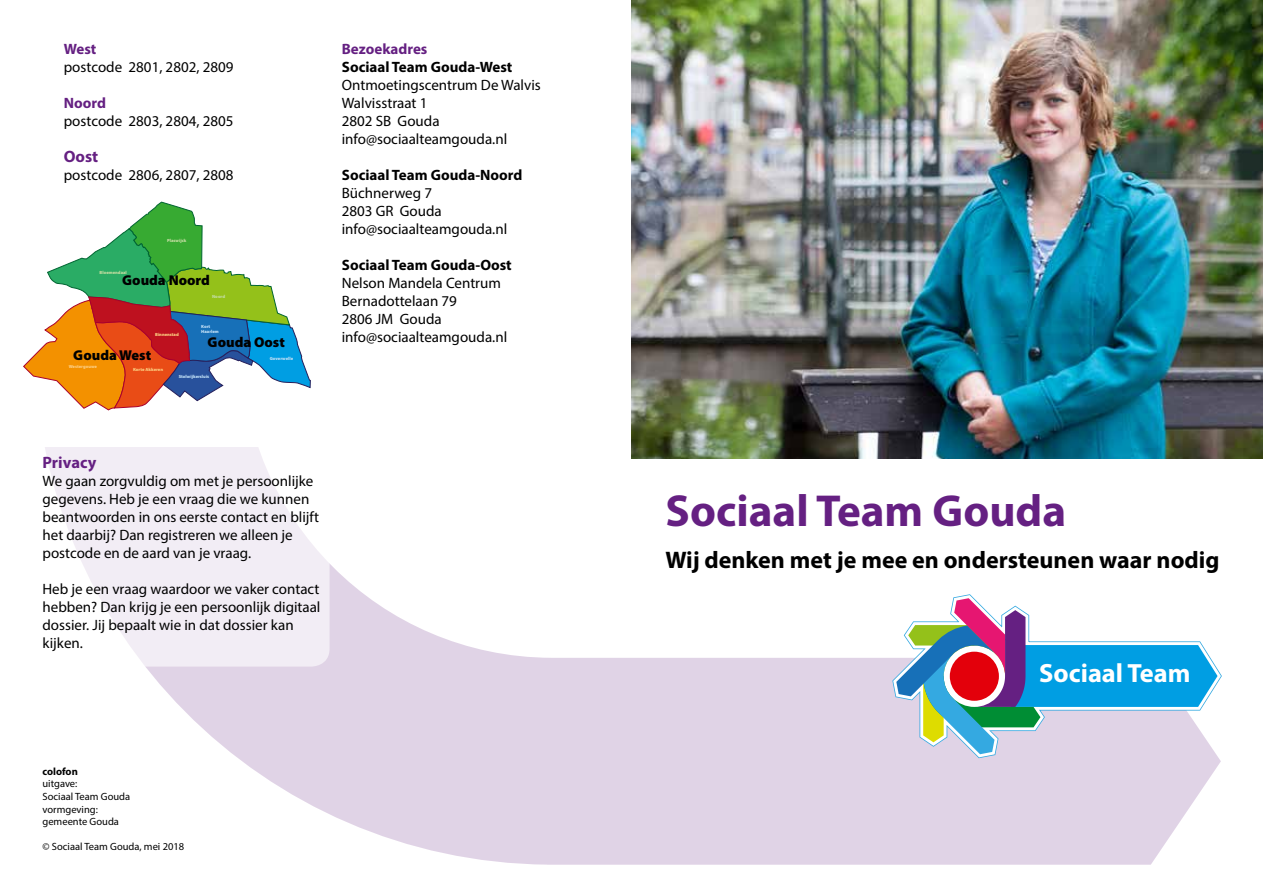
<style>
.page{position:relative;width:1263px;height:893px;background:#fff}
.page>*{position:absolute;margin:0;border:0;box-sizing:border-box;transform-origin:0 0}
.t1{font:700 45px "Myriad Pro";color:#652082}
.t2{font:700 26.4px "Myriad Pro";color:#fff}
.t3{font:700 24px "Myriad Pro";color:#000}
.t4{font:700 16.5px "Myriad Pro";color:#652082}
.t5{font:15px/18px "Myriad Pro";color:#000}
.t6{font:700 15px "Myriad Pro";color:#000}
.t7{font:700 15px "Myriad Pro";color:#652082}
.t8{font:900 14.25px "Myriad Pro";color:#000}
.t9{font:10.5px/12.6px "Myriad Pro";color:#000}
.t10{font:700 10.5px "Myriad Pro";color:#000}
.t11{font:900 4.5px/5.4px "Myriad Pro";color:#beddf5}
.t12{font:900 4.5px "Myriad Pro";color:#fccc7e}
.t13{font:900 4.5px "Myriad Pro";color:#c2dca0}
</style>
<div class="page">
<svg style="left:146px;top:458px;width:1075px;height:407px"></svg>
<img style="left:631px;top:0;width:632px;height:458px">
<svg style="left:891px;top:593px;width:331px;height:166px"></svg>
<svg style="left:896px;top:598px;width:321px;height:156px"></svg>
<div style="left:950px;top:652px;width:49px;height:49px;background:#e3000b;border-radius:50%"></div>
<svg style="left:23px;top:202px;width:288px;height:209px"></svg>
<div style="left:23px;top:429px;width:307px;height:238px;background:linear-gradient(to bottom,#f8f5f9,#f5f1f7);border-radius:18px"></div>
<p class="t7" style="left:64px;top:39px;width:34px">West</p>
<p class="t5" style="left:64px;top:58px;width:171px">postcode 2801, 2802, 2809</p>
<p class="t7" style="left:64px;top:93px;width:44px">Noord</p>
<p class="t5" style="left:64px;top:112px;width:171px">postcode 2803, 2804, 2805</p>
<p class="t4" style="left:64px;top:146px;width:36px">Oost</p>
<p class="t5" style="left:64px;top:166px;width:171px">postcode 2806, 2807, 2808</p>
<p class="t13" style="left:167px;top:238px;width:21px">Plaswijck</p>
<p class="t13" style="left:100px;top:270px;width:29px">Bloemendaal</p>
<p class="t8" style="left:122px;top:272px;width:89px">Gouda Noord</p>
<p class="t12" style="left:155px;top:332px;width:25px">Binnenstad</p>
<p class="t12" style="left:133px;top:367px;width:31px">Korte Akkeren</p>
<p class="t8" style="left:73px;top:347px;width:79px">Gouda West</p>
<p class="t12" style="left:69px;top:364px;width:30px">Westergouwe</p>
<p class="t13" style="left:212px;top:294px;width:15px">Noord</p>
<p class="t11" style="left:201px;top:323px;width:19px">Kort<br>Haarlem</p>
<p class="t8" style="left:208px;top:334px;width:79px">Gouda Oost</p>
<p class="t11" style="left:270px;top:356px;width:25px">Goverwelle</p>
<p class="t11" style="left:179px;top:374px;width:32px">Stolwijkersluis</p>
<p class="t7" style="left:342px;top:39px;width:87px">Bezoekadres</p>
<p class="t6" style="left:342px;top:57px;width:172px">Sociaal Team Gouda-West</p>
<p class="t5" style="left:342px;top:76px;width:201px">Ontmoetingscentrum De Walvis<br>Walvisstraat 1<br>2802 SB Gouda info@sociaalteamgouda.nl</p>
<p class="t6" style="left:342px;top:165px;width:182px">Sociaal Team Gouda-Noord</p>
<p class="t5" style="left:342px;top:184px;width:167px">Büchnerweg 7<br>2803 GR Gouda info@sociaalteamgouda.nl</p>
<p class="t6" style="left:342px;top:255px;width:171px">Sociaal Team Gouda-Oost</p>
<p class="t5" style="left:342px;top:274px;width:167px">Nelson Mandela Centrum<br>Bernadottelaan 79<br>2806 JM Gouda info@sociaalteamgouda.nl</p>
<p class="t4" style="left:43px;top:452px;width:55px">Privacy</p>
<p class="t5" style="left:43px;top:472px;width:278px">We gaan zorgvuldig om met je persoonlijke gegevens. Heb je een vraag die we kunnen beantwoorden in ons eerste contact en blijft het daarbij? Dan registreren we alleen je postcode en de aard van je vraag.</p>
<p class="t5" style="left:43px;top:580px;width:279px">Heb je een vraag waardoor we vaker contact hebben? Dan krijg je een persoonlijk digitaal dossier. Jij bepaalt wie in dat dossier kan kijken.</p>
<p class="t10" style="left:43px;top:764px;width:37px">colofon</p>
<p class="t9" style="left:43px;top:777px;width:89px">uitgave:<br>Sociaal Team Gouda vormgeving: gemeente Gouda</p>
<p class="t9" style="left:43px;top:840px;width:143px">© Sociaal Team Gouda, mei 2018</p>
<h1 class="t1" style="left:665px;top:482px;width:402px">Sociaal Team Gouda</h1>
<h3 class="t3" style="left:665px;top:544px;width:555px">Wij denken met je mee en ondersteunen waar nodig</h3>
<h2 class="t2" style="left:1039px;top:656px;width:153px">Sociaal Team</h2>
</div>
